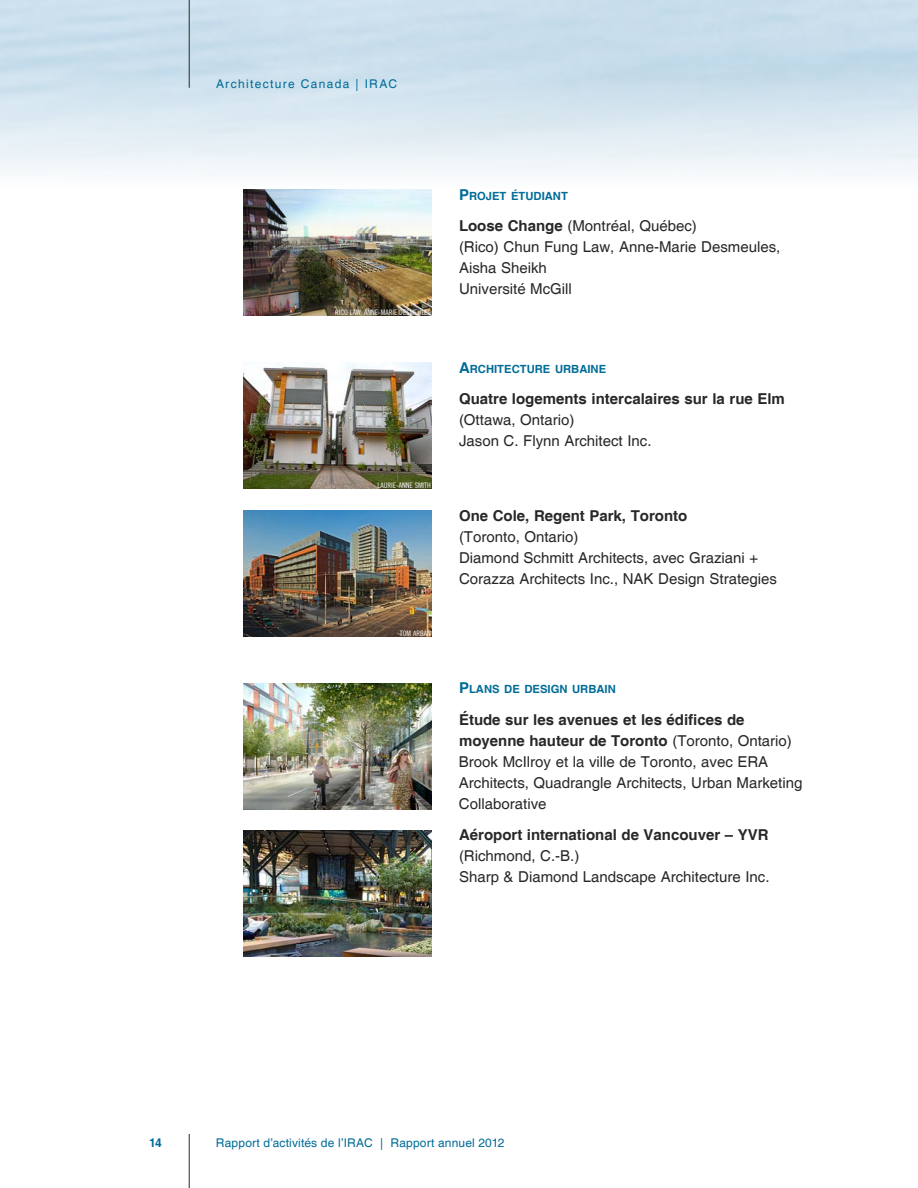
<style>
.page{position:relative;width:918px;height:1188px;background:#fff}
.page>*{position:absolute;margin:0;border:0;box-sizing:border-box;transform-origin:0 0}
.t1{font:15px/21px "Helvetica";color:#292829}
.t2{font:700 15px "Helvetica";color:#292829}
.t3{font:12px "Helvetica";letter-spacing:.015em;color:#006c98}
.t4{font:12px "Helvetica";letter-spacing:.11em;color:#006c98}
.t5{font:700 12px "Helvetica";color:#006c98}
.t6{font:700 11.25px "Helvetica";color:#006c98}
.t7{font:7.5px "Trade Gothic Cond Eighteen";color:#fff}
.s1{font-size:15px}
.s2{font-weight:700}
</style>
<div class="page">
<hr style="left:189px;top:0;width:1px;height:88px;background:#292829">
<hr style="left:189px;top:1134px;width:1px;height:54px;background:#292829">
<img style="left:243px;top:190px;width:189px;height:126px">
<img style="left:243px;top:363px;width:189px;height:126px">
<img style="left:243px;top:511px;width:189px;height:126px">
<img style="left:243px;top:683px;width:189px;height:126px">
<img style="left:243px;top:830px;width:189px;height:126px">
<p class="t4" style="left:216px;top:77px;width:183px">Architecture Canada | IRAC</p>
<p class="t7" style="left:335px;top:308px;width:97px">RICO LAW, ANNE-MARIE DESMEULES</p>
<p class="t7" style="left:377px;top:480px;width:55px">LAURIE-ANNE SMITH</p>
<p class="t7" style="left:400px;top:629px;width:32px">TOM ARBAN</p>
<p class="t6" style="left:459px;top:189px;width:110px"><span class="s1">P</span>ROJET ÉTUDIANT</p>
<p class="t1" style="left:459px;top:216px;width:323px"><span class="s2">Loose Change</span> (Montréal, Québec)<br>(Rico) Chun Fung Law, Anne-Marie Desmeules,<br>Aisha Sheikh<br>Université McGill</p>
<p class="t6" style="left:459px;top:362px;width:149px"><span class="s1">A</span>RCHITECTURE URBAINE</p>
<p class="t2" style="left:459px;top:390px;width:327px">Quatre logements intercalaires sur la rue Elm</p>
<p class="t1" style="left:459px;top:410px;width:194px">(Ottawa, Ontario)<br>Jason C. Flynn Architect Inc.</p>
<p class="t2" style="left:459px;top:506px;width:230px">One Cole, Regent Park, Toronto</p>
<p class="t1" style="left:459px;top:527px;width:320px">(Toronto, Ontario)<br>Diamond Schmitt Architects, avec Graziani +<br>Corazza Architects Inc., NAK Design Strategies</p>
<p class="t6" style="left:459px;top:683px;width:158px"><span class="s1">P</span>LANS DE DESIGN URBAIN</p>
<p class="t1" style="left:459px;top:710px;width:345px"><span class="s2">Étude sur les avenues et les édifices de moyenne hauteur de Toronto</span> (Toronto, Ontario)<br>Brook McIlroy et la ville de Toronto, avec ERA Architects, Quadrangle Architects, Urban Marketing Collaborative</p>
<p class="t2" style="left:459px;top:826px;width:311px">Aéroport international de Vancouver – YVR</p>
<p class="t1" style="left:459px;top:846px;width:312px">(Richmond, C.-B.)<br>Sharp &amp; Diamond Landscape Architecture Inc.</p>
<p class="t5" style="left:149px;top:1135px;width:14px">14</p>
<p class="t3" style="left:216px;top:1136px;width:290px">Rapport d’activités de l’IRAC | Rapport annuel 2012</p>
</div>
